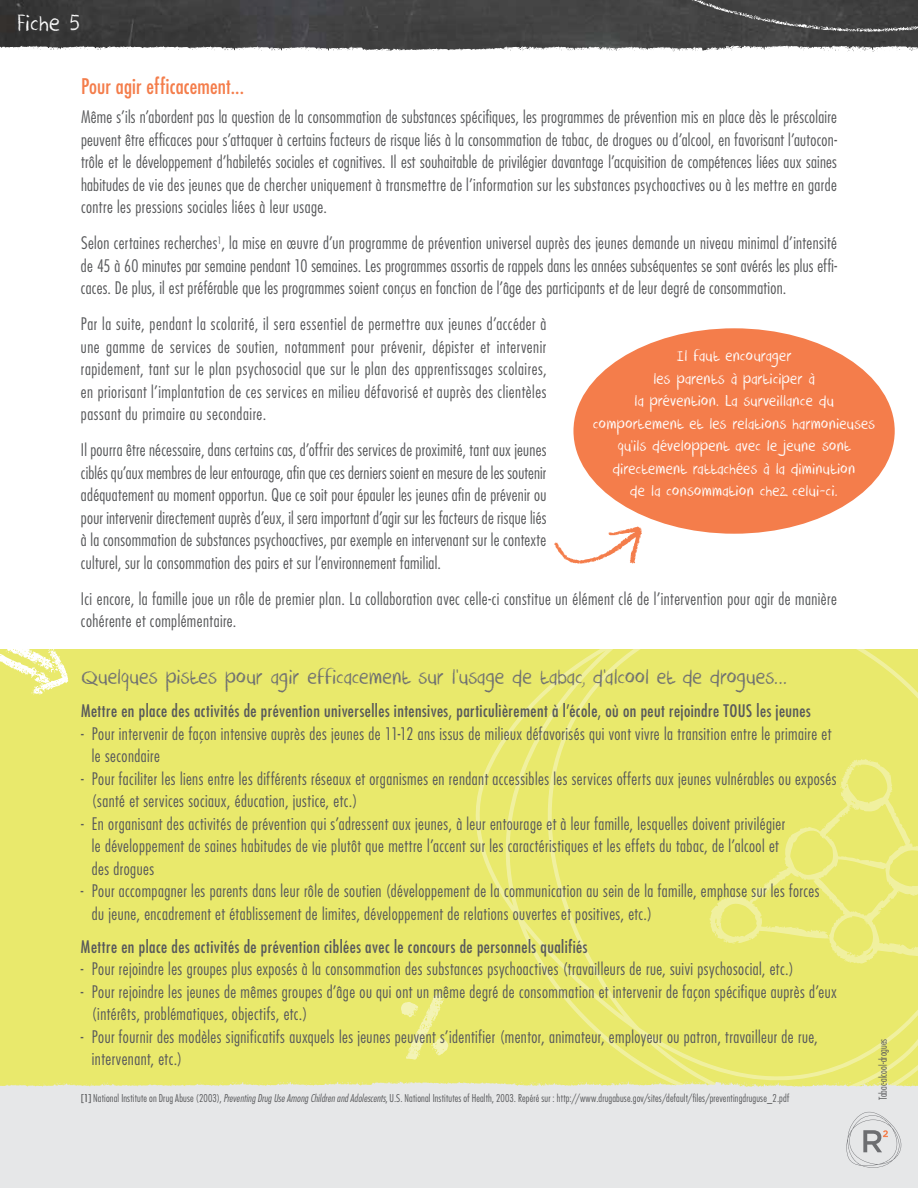
<style>
.page{position:relative;width:918px;height:1188px;background:#fff}
.page>*{position:absolute;margin:0;border:0;box-sizing:border-box;transform-origin:0 0}
.t1{font:26.25px "DK Crayon Crumble";color:#fff}
.t2{font:23.25px "DK Crayon Crumble";letter-spacing:.005em;color:#6d6e71}
.t3{font:condensed 21px "Futura";letter-spacing:.005em;color:#f47d4b}
.t4{font:17.25px/22.5px "DK Crayon Crumble";letter-spacing:.015em;color:#fff;text-align:center}
.t5{font:300 condensed 16.8px/22.5px "Futura";letter-spacing:.025em;color:#58595b}
.t6{font:condensed 16.8px "Futura";letter-spacing:.025em;color:#58595b}
.t7{font:300 condensed 10.5px "Futura";letter-spacing:.015em;color:#58595b}
.s1{font-weight:400}
.s2{font-style:italic}
</style>
<div class="page">
<div style="left:0;top:649px;width:918px;height:539px;background:#e9e96c"></div>
<svg style="left:401px;top:992px;width:48px;height:68px"></svg>
<svg style="left:0;top:649px;width:68px;height:45px"></svg>
<svg style="left:475px;top:649px;width:443px;height:432px"></svg>
<svg style="left:830px;top:1080px;width:86px;height:1px"></svg>
<div style="left:0;top:1081px;width:918px;height:107px;background:#e6e7e8"></div>
<svg style="left:36px;top:1083px;width:11px;height:4px"></svg>
<svg style="left:71px;top:1083px;width:24px;height:3px"></svg>
<svg style="left:56px;top:1083px;width:9px;height:3px"></svg>
<svg style="left:104px;top:1083px;width:14px;height:3px"></svg>
<svg style="left:580px;top:1081px;width:132px;height:5px"></svg>
<svg style="left:327px;top:1082px;width:9px;height:3px"></svg>
<svg style="left:294px;top:1082px;width:24px;height:3px"></svg>
<svg style="left:499px;top:1081px;width:75px;height:5px"></svg>
<svg style="left:440px;top:1082px;width:9px;height:2px"></svg>
<svg style="left:280px;top:1082px;width:8px;height:3px"></svg>
<svg style="left:342px;top:1082px;width:25px;height:3px"></svg>
<svg style="left:386px;top:1082px;width:35px;height:2px"></svg>
<img style="left:0;top:0;width:918px;height:45px">
<svg style="left:0;top:45px;width:918px;height:7px"></svg>
<svg style="left:633px;top:0;width:285px;height:32px;background:#494949"></svg>
<svg style="left:846px;top:1112px;width:55px;height:56px;background:#d5d5d6"></svg>
<div style="left:573px;top:328px;width:322px;height:206px;background:#f47d4b;border-radius:50%"></div>
<svg style="left:554px;top:526px;width:88px;height:38px"></svg>
<h1 class="t1" style="left:17px;top:8px;width:65px">Fiche 5</h1>
<p class="t3" style="left:81px;top:73px;width:165px">Pour agir efficacement...</p>
<p class="t5" style="left:81px;top:106px;width:758px;text-align:justify">Même s’ils n’abordent pas la question de la consommation de substances spécifiques, les programmes de prévention mis en place dès le préscolaire peuvent être efficaces pour s’attaquer à certains facteurs de risque liés à la consommation de tabac, de drogues ou d’alcool, en favorisant l’autocon&shy;trôle et le développement d’habiletés sociales et cognitives. Il est souhaitable de privilégier davantage l’acquisition de compétences liées aux saines habitudes de vie des jeunes que de chercher uniquement à transmettre de l’information sur les substances psychoactives ou à les mettre en garde contre les pressions sociales liées à leur usage.</p>
<p class="t5" style="left:81px;top:232px;width:758px;text-align:justify">Selon certaines recherches<sup>1</sup>, la mise en œuvre d’un programme de prévention universel auprès des jeunes demande un niveau minimal d’intensité de 45 à 60 minutes par semaine pendant 10 semaines. Les programmes assortis de rappels dans les années subséquentes se sont avérés les plus effi&shy;caces. De plus, il est préférable que les programmes soient conçus en fonction de l’âge des participants et de leur degré de consommation.</p>
<p class="t5" style="left:81px;top:313px;width:467px;text-align:justify">Par la suite, pendant la scolarité, il sera essentiel de permettre aux jeunes d’accéder à une gamme de services de soutien, notamment pour prévenir, dépister et intervenir rapidement, tant sur le plan psychosocial que sur le plan des apprentissages scolaires, en priorisant l’implantation de ces services en milieu défavorisé et auprès des clientèles passant du primaire au secondaire.</p>
<p class="t5" style="left:81px;top:439px;width:467px;text-align:justify">Il pourra être nécessaire, dans certains cas, d’offrir des services de proximité, tant aux jeunes ciblés qu’aux membres de leur entourage, afin que ces derniers soient en mesure de les soutenir adéquatement au moment opportun. Que ce soit pour épauler les jeunes afin de prévenir ou pour intervenir directement auprès d’eux, il sera important d’agir sur les facteurs de risque liés à la consommation de substances psychoactives, par exemple en intervenant sur le contexte culturel, sur la consommation des pairs et sur l’environnement familial.</p>
<p class="t5" style="left:81px;top:587px;width:757px">Ici encore, la famille joue un rôle de premier plan. La collaboration avec celle-ci constitue un élément clé de l’intervention pour agir de manière cohérente et complémentaire.</p>
<h2 class="t2" style="left:81px;top:663px;width:708px">Quelques pistes pour agir efficacement sur l’usage de tabac, d’alcool et de drogues...</h2>
<p class="t6" style="left:81px;top:700px;width:731px">Mettre en place des activités de prévention universelles intensives, particulièrement à l’école, où on peut rejoindre TOUS les jeunes</p>
<p class="t5" style="left:92px;top:722px;width:741px;text-indent:-11px">- Pour intervenir de façon intensive auprès des jeunes de 11-12 ans issus de milieux défavorisés qui vont vivre la transition entre le primaire et le secondaire</p>
<p class="t5" style="left:92px;top:767px;width:746px;text-indent:-11px">- Pour faciliter les liens entre les différents réseaux et organismes en rendant accessibles les services offerts aux jeunes vulnérables ou exposés (santé et services sociaux, éducation, justice, etc.)</p>
<p class="t5" style="left:92px;top:812px;width:695px;text-indent:-11px">- En organisant des activités de prévention qui s’adressent aux jeunes, à leur entourage et à leur famille, lesquelles doivent privilégier le développement de saines habitudes de vie plutôt que mettre l’accent sur les caractéristiques et les effets du tabac, de l’alcool et des drogues</p>
<p class="t5" style="left:92px;top:879px;width:729px;text-indent:-11px">- Pour accompagner les parents dans leur rôle de soutien (développement de la communication au sein de la famille, emphase sur les forces du jeune, encadrement et établissement de limites, développement de relations ouvertes et positives, etc.)</p>
<p class="t6" style="left:81px;top:936px;width:508px">Mettre en place des activités de prévention ciblées avec le concours de personnels qualifiés</p>
<p class="t5" style="left:81px;top:958px;width:714px">- Pour rejoindre les groupes plus exposés à la consommation des substances psychoactives (travailleurs de rue, suivi psychosocial, etc.)</p>
<p class="t5" style="left:92px;top:980px;width:746px;text-indent:-11px">- Pour rejoindre les jeunes de mêmes groupes d’âge ou qui ont un même degré de consommation et intervenir de façon spécifique auprès d’eux (intérêts, problématiques, objectifs, etc.)</p>
<p class="t5" style="left:92px;top:1025px;width:727px;text-indent:-11px">- Pour fournir des modèles significatifs auxquels les jeunes peuvent s’identifier (mentor, animateur, employeur ou patron, travailleur de rue, intervenant, etc.)</p>
<p class="t4" style="left:593px;top:345px;width:284px">Il faut encourager<br>les parents à participer à<br>la prévention. La surveillance du comportement et les relations harmonieuses qu’ils développent avec le jeune sont directement rattachées à la diminution<br>de la consommation chez celui-ci.</p>
<p class="t7" style="left:876px;top:1100px;width:63px;rotate:-90deg">Tabac-alcool-drogues</p>
<p class="t7" style="left:81px;top:1092px;width:710px"><span class="s1">[1]</span> National Institute on Drug Abuse (2003), <span class="s2">Preventing Drug Use Among Children and Adolescents</span>, U.S. National Institutes of Health, 2003. Repéré sur : http://www.drugabuse.gov/sites/default/files/preventingdruguse_2.pdf</p>
</div>
